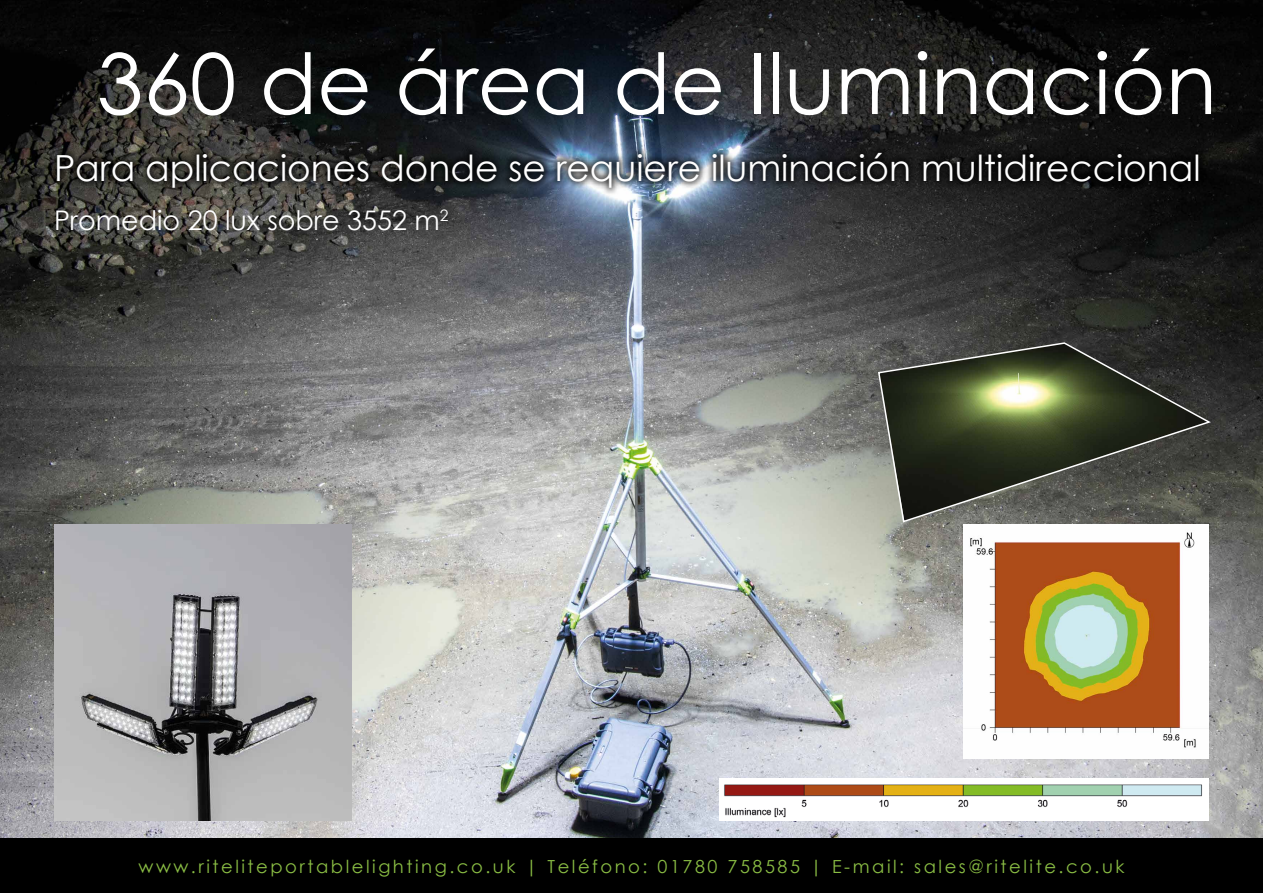
<style>
.page{position:relative;width:1263px;height:893px;background:#fff}
.page>*{position:absolute;margin:0;border:0;box-sizing:border-box;transform-origin:0 0}
.t1{font:84px "Century Gothic";color:#fff}
.t2{font:36px "Century Gothic";color:#fff}
.t3{font:27px "Century Gothic";color:#fff}
.t4{font:18px "Century Gothic";letter-spacing:.14em;color:#8abd44}
</style>
<div class="page">
<img style="left:0;top:0;width:1263px;height:839px">
<div style="left:49px;top:144px;width:1158px;height:52px;background:#000;opacity:.75"></div>
<img style="left:54px;top:525px;width:298px;height:295px">
<img style="left:720px;top:778px;width:489px;height:42px">
<img style="left:963px;top:525px;width:246px;height:234px">
<div style="left:0;top:839px;width:1263px;height:54px;background:#000"></div>
<svg style="left:877px;top:341px;width:336px;height:182px;background:#484d3d"></svg>
<h1 class="t1" style="left:97px;top:25px;width:1122px">360 de área de Iluminación</h1>
<h2 class="t2" style="left:54px;top:143px;width:1148px">Para aplicaciones donde se requiere iluminación multidireccional</h2>
<h3 class="t3" style="left:54px;top:201px;width:396px">Promedio 20 lux sobre 3552 m<sup>2</sup></h3>
<p class="t4" style="left:139px;top:854px;width:987px">www.riteliteportablelighting.co.uk | Teléfono: 01780 758585 | E-mail: sales@ritelite.co.uk</p>
</div>
